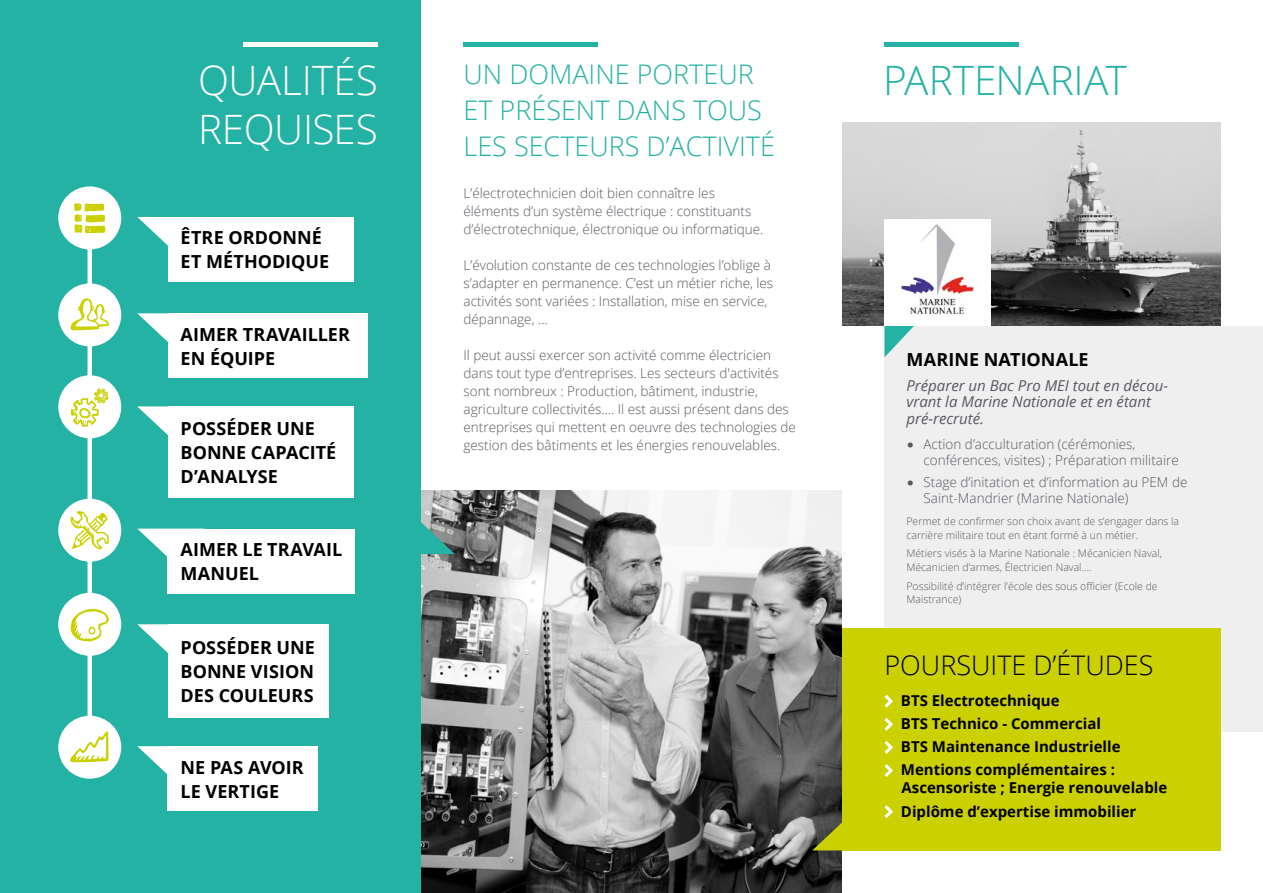
<style>
.page{position:relative;width:1263px;height:893px;background:#fff}
.page>*{position:absolute;margin:0;border:0;box-sizing:border-box;transform-origin:0 0}
.t1{font:300 40.5px/49.5px "Open Sans";letter-spacing:-.005em;color:#fff}
.t2{font:300 40.5px "Open Sans";color:#23b2a4}
.t3{font:300 27px/36px "Open Sans";color:#23b2a4}
.t4{font:300 27px "Open Sans";color:#000}
.t5{font:700 18px/24px "Open Sans";color:#000}
.t6{font:700 15px/23.1px "Open Sans";color:#000}
.t7{font:italic 15px/16.5px "Open Sans";color:#585961}
.t8{font:300 13.5px/18px "Open Sans";color:#585961}
.t9{font:300 10.5px/13.5px "Open Sans";color:#585961}
.s1{font-family:"Lato";font-weight:400}
</style>
<div class="page">
<img style="left:842px;top:122px;width:378px;height:204px">
<img style="left:421px;top:490px;width:421px;height:403px">
<div style="left:0;top:0;width:421px;height:893px;background:#23b2a4"></div>
<hr style="left:88px;top:196px;width:4px;height:561px;background:#fff">
<div style="left:58px;top:186px;width:63px;height:63px;background:#fff;border-radius:50%"></div>
<div style="left:58px;top:283px;width:63px;height:63px;background:#fff;border-radius:50%"></div>
<div style="left:58px;top:375px;width:63px;height:63px;background:#fff;border-radius:50%"></div>
<div style="left:58px;top:499px;width:63px;height:63px;background:#fff;border-radius:50%"></div>
<svg style="left:421px;top:490px;width:34px;height:64px;background:#85a9a5"></svg>
<svg style="left:137px;top:313px;width:31px;height:29px"></svg>
<svg style="left:138px;top:529px;width:30px;height:46px"></svg>
<svg style="left:137px;top:217px;width:31px;height:29px"></svg>
<div style="left:168px;top:217px;width:186px;height:65px;background:#fff"></div>
<div style="left:168px;top:313px;width:200px;height:65px;background:#fff"></div>
<div style="left:168px;top:529px;width:187px;height:65px;background:#fff"></div>
<div style="left:244px;top:42px;width:134px;height:5px;background:#fff"></div>
<div style="left:884px;top:326px;width:379px;height:405px;background:#f0eff0"></div>
<hr style="left:463px;top:43px;width:135px;height:4px;background:#23b2a4">
<hr style="left:884px;top:43px;width:135px;height:4px;background:#23b2a4">
<svg style="left:70px;top:511px;width:39px;height:38px"></svg>
<svg style="left:71px;top:298px;width:38px;height:32px"></svg>
<div style="left:58px;top:716px;width:63px;height:63px;background:#fff;border-radius:50%"></div>
<div style="left:58px;top:593px;width:63px;height:63px;background:#fff;border-radius:50%"></div>
<svg style="left:137px;top:624px;width:31px;height:29px"></svg>
<svg style="left:137px;top:746px;width:31px;height:63px"></svg>
<div style="left:168px;top:746px;width:150px;height:65px;background:#fff"></div>
<div style="left:168px;top:624px;width:160px;height:94px;background:#fff"></div>
<svg style="left:71px;top:609px;width:38px;height:32px"></svg>
<svg style="left:70px;top:731px;width:39px;height:31px"></svg>
<svg style="left:137px;top:406px;width:31px;height:29px"></svg>
<div style="left:168px;top:406px;width:186px;height:92px;background:#fff"></div>
<svg style="left:71px;top:388px;width:38px;height:39px"></svg>
<svg style="left:74px;top:203px;width:31px;height:30px"></svg>
<svg style="left:884px;top:326px;width:30px;height:31px"></svg>
<div style="left:842px;top:628px;width:378px;height:222px;background:#cbd000"></div>
<svg style="left:812px;top:691px;width:81px;height:159px"></svg>
<div style="left:884px;top:219px;width:107px;height:106px;background:#fff"></div>
<img style="left:901px;top:224px;width:74px;height:90px">
<h1 class="t1" style="left:198px;top:54px;width:182px">QUALITÉS<br>REQUISES</h1>
<h2 class="t3" style="left:463px;top:56px;width:292px">UN DOMAINE PORTEUR</h2>
<h1 class="t2" style="left:883px;top:52px;width:245px">PARTENARIAT</h1>
<h2 class="t3" style="left:463px;top:92px;width:313px">ET PRÉSENT DANS TOUS<br>LES SECTEURS D’ACTIVITÉ</h2>
<h3 class="t5" style="left:181px;top:225px;width:150px">ÊTRE ORDONNÉ<br>ET MÉTHODIQUE</h3>
<h3 class="t5" style="left:181px;top:322px;width:171px">AIMER TRAVAILLER<br>EN ÉQUIPE</h3>
<h3 class="t5" style="left:181px;top:416px;width:157px">POSSÉDER UNE<br>BONNE CAPACITÉ<br>D’ANALYSE</h3>
<h3 class="t5" style="left:181px;top:537px;width:163px">AIMER LE TRAVAIL<br>MANUEL</h3>
<h3 class="t5" style="left:181px;top:635px;width:136px;text-align:justify">POSSÉDER UNE BONNE VISION DES COULEURS</h3>
<h3 class="t5" style="left:181px;top:755px;width:124px">NE PAS AVOIR<br>LE VERTIGE</h3>
<p class="t8" style="left:463px;top:184px;width:301px">L’électrotechnicien doit bien connaître les éléments d’un système électrique : constituants d’électrotechnique, électronique ou informatique.</p>
<p class="t8" style="left:463px;top:256px;width:311px">L’évolution constante de ces technologies l’oblige à s’adapter en permanence. C’est un métier riche, les activités sont variées : Installation, mise en service, dépannage, ...</p>
<p class="t8" style="left:463px;top:346px;width:334px">Il peut aussi exercer son activité comme électricien dans tout type d’entreprises. Les secteurs d'activités sont nombreux : Production, bâtiment, industrie, agriculture collectivités…. Il est aussi présent dans des entreprises qui mettent en oeuvre des technologies de gestion des bâtiments et les énergies renouvelables.</p>
<h3 class="t5" style="left:906px;top:347px;width:184px">MARINE NATIONALE</h3>
<p class="t7" style="left:906px;top:377px;width:263px">Préparer un Bac Pro MEI tout en décou&shy;vrant la Marine Nationale et en étant pré-recruté.</p>
<p class="t8" style="left:923px;top:435px;width:257px;line-height:16.5px;text-indent:-17px"><span class="s1">•</span> Action d’acculturation (cérémonies, conférences, visites) ; Préparation militaire</p>
<p class="t8" style="left:923px;top:473px;width:265px;line-height:16.5px;text-indent:-17px"><span class="s1">•</span> Stage d’initation et d’information au PEM de<br>Saint-Mandrier (Marine Nationale)</p>
<p class="t9" style="left:906px;top:514px;width:274px">Permet de confirmer son choix avant de s’engager dans la carrière militaire tout en étant formé à un métier.</p>
<p class="t9" style="left:906px;top:547px;width:257px">Métiers visés à la Marine Nationale : Mécanicien Naval,<br>Mécanicien d’armes, Électricien Naval….</p>
<p class="t9" style="left:906px;top:579px;width:253px">Possibilité d’intégrer l’école des sous officier (Ecole de<br>Maistrance)</p>
<h2 class="t4" style="left:884px;top:646px;width:271px">POURSUITE D’ÉTUDES</h2>
<p class="t6" style="left:901px;top:689px;width:221px">BTS Electrotechnique<br>BTS Technico - Commercial<br>BTS Maintenance Industrielle<br>Mentions complémentaires :</p>
<p class="t6" style="left:901px;top:776px;width:268px">Ascensoriste ; Energie renouvelable<br>Diplôme d’expertise immobilier</p>
</div>
